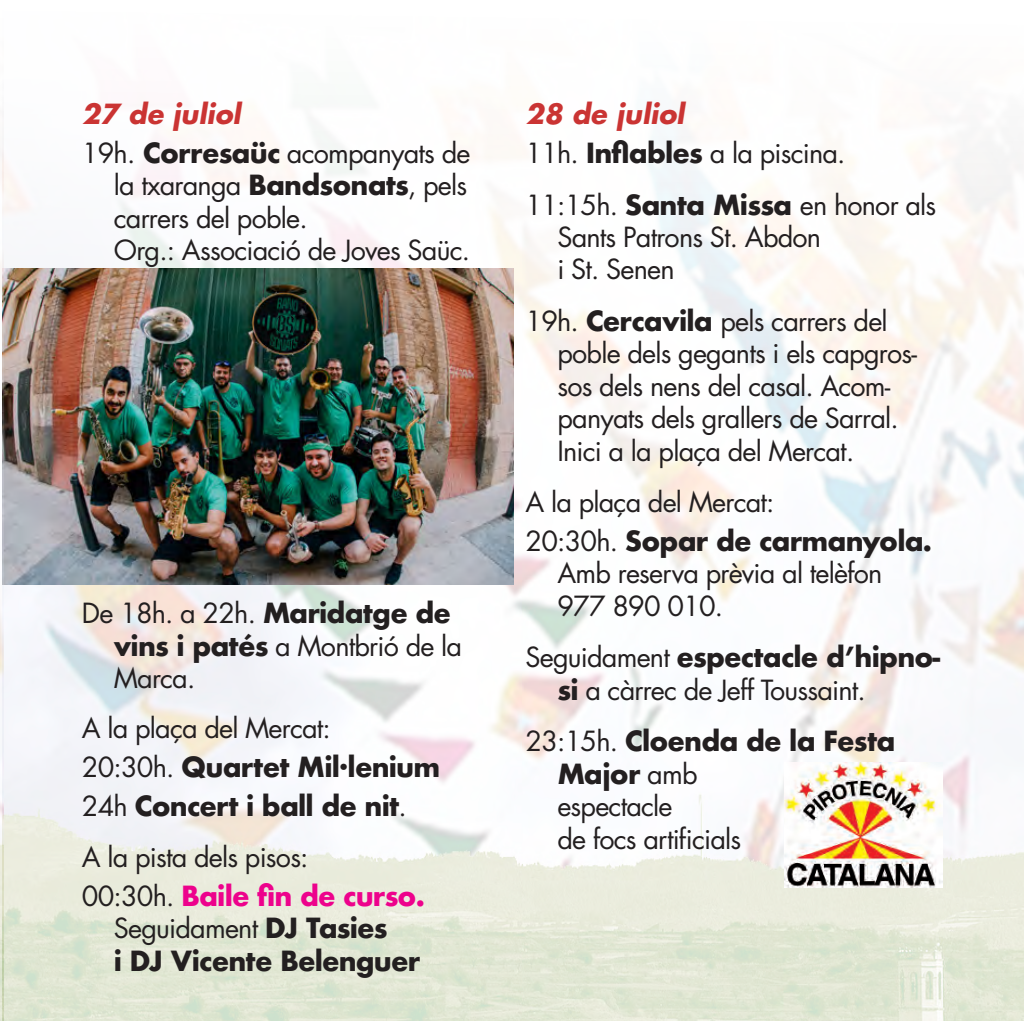
<style>
.page{position:relative;width:1024px;height:1021px;background:#fff}
.page>*{position:absolute;margin:0;border:0;box-sizing:border-box;transform-origin:0 0}
.t1{font:27px/32.4px "Futura";letter-spacing:-.03em;color:#231f20}
.t2{font:700 27px/32.4px "Futura";letter-spacing:-.03em;color:#231f20}
.t3{font:italic 700 27px "Futura";color:#ca3433}
.s1{font-weight:700}
.s2{font-weight:400}
.s3{color:#ed028c}
</style>
<div class="page">
<img style="left:0;top:131px;width:1023px;height:889px">
<img style="left:2px;top:269px;width:511px;height:315px">
<img style="left:784px;top:762px;width:157px;height:125px">
<p class="t3" style="left:82px;top:96px;width:160px">27 de juliol</p>
<p class="t1" style="left:114px;top:137px;width:358px;text-indent:-32px">19h. <span class="s1">Corresaüc</span> acompanyats de la txaranga <span class="s1">Bandsonats</span>, pels carrers del poble.<br>Org.: Associació de Joves Saüc.</p>
<p class="t1" style="left:114px;top:597px;width:349px;text-indent:-32px">De 18h. a 22h. <span class="s1">Maridatge de vins i patés</span> a Montbrió de la<br>Marca.</p>
<p class="t1" style="left:82px;top:712px;width:250px">A la plaça del Mercat:</p>
<p class="t2" style="left:82px;top:750px;width:360px"><span class="s2">20:30h.</span> Quartet Mil·lenium</p>
<p class="t2" style="left:82px;top:789px;width:326px"><span class="s2">24h</span> Concert i ball de nit<span class="s2">.</span></p>
<p class="t1" style="left:82px;top:841px;width:228px">A la pista dels pisos:</p>
<p class="t2" style="left:114px;top:879px;width:312px;text-indent:-32px"><span class="s2">00:30h.</span> <span class="s3">Baile fin de curso.<br></span><span class="s2">Seguidament</span> DJ Tasies<br>i DJ Vicente Belenguer</p>
<p class="t3" style="left:525px;top:96px;width:160px">28 de juliol</p>
<p class="t1" style="left:525px;top:137px;width:321px">11h. <span class="s1">Inflables</span> a la piscina.</p>
<p class="t1" style="left:557px;top:189px;width:380px;text-indent:-32px">11:15h. <span class="s1">Santa Missa</span> en honor als<br>Sants Patrons St. Abdon<br>i St. Senen</p>
<p class="t1" style="left:557px;top:305px;width:361px;text-indent:-32px">19h. <span class="s1">Cercavila</span> pels carrers del poble dels gegants i els capgros&shy;sos dels nens del casal. Acom&shy;panyats dels grallers de Sarral.<br>Inici a la plaça del Mercat.</p>
<p class="t1" style="left:525px;top:486px;width:250px">A la plaça del Mercat:</p>
<p class="t1" style="left:557px;top:525px;width:376px;text-indent:-32px">20:30h. <span class="s1">Sopar de carmanyola.<br></span>Amb reserva prèvia al telèfon<br>977 890 010.</p>
<p class="t1" style="left:557px;top:641px;width:384px;text-indent:-32px">Seguidament <span class="s1">espectacle d’hipno&shy;si</span> a càrrec de Jeff Toussaint.</p>
<p class="t1" style="left:557px;top:725px;width:339px;text-indent:-32px">23:15h. <span class="s1">Cloenda de la Festa<br>Major</span> amb<br>espectacle<br>de focs artificials</p>
</div>
